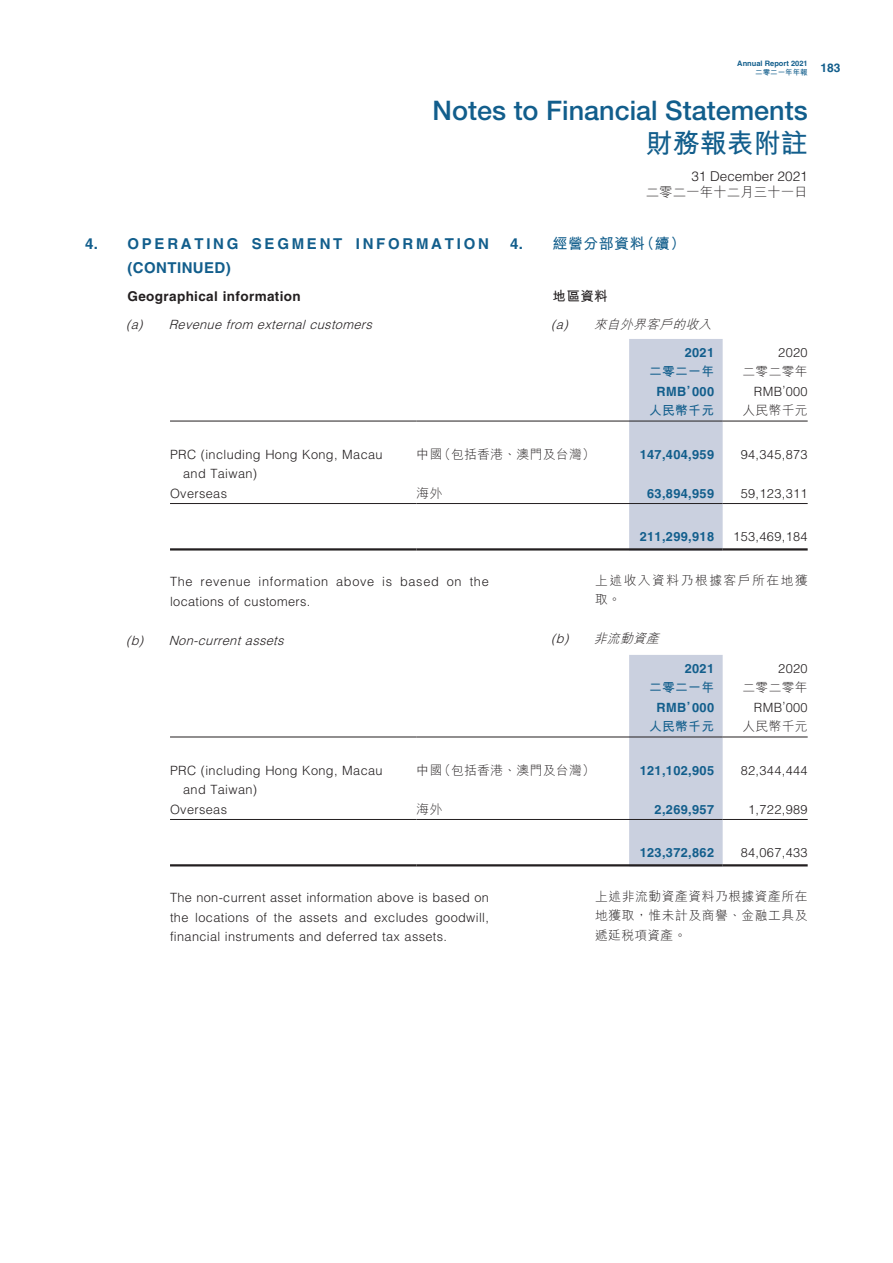
<style>
.page{position:relative;width:893px;height:1263px;background:#fff}
.page>*{position:absolute;margin:0;border:0;box-sizing:border-box;transform-origin:0 0}
.t1{font:500 27px "Helvetica Neue LT Std";color:#125e8c}
.t2{font:27px "M Hei HK Bold E Ten B5 H";color:#125e8c}
.t3{font:700 15px/24px "Helvetica LT Std";letter-spacing:.18em;color:#125e8c}
.t4{font:15px "M Hei HK Bold E Ten B5 H";letter-spacing:.03em;color:#125e8c}
.t5{font:700 13.5px "Helvetica LT Std";letter-spacing:.03em;color:#231f20}
.t6{font:300 13.5px "Helvetica LT Std";color:#231f20}
.t7{font:13.5px "M Hei HK Light E Ten B5 H";color:#231f20}
.t8{font:13.5px "M Hei HK Bold E Ten B5 H";color:#231f20}
.t9{font:300 12.75px/19.5px "Helvetica LT Std";letter-spacing:.03em;color:#231f20}
.t10{font:12.75px/19.5px "M Hei HK Light E Ten B5 H";letter-spacing:.045em;color:#231f20;text-align:justify}
.t11{font:700 12.75px "Helvetica LT Std";letter-spacing:.03em;color:#125e8c}
.t12{font:300 12.75px/19.5px "Helvetica LT Std";letter-spacing:.05em;color:#231f20}
.t13{font:italic 300 12.75px "Helvetica LT Std";color:#231f20}
.t14{font:italic 12.75px "M Hei HK Light E Ten B5 H";color:#231f20}
.t15{font:12.75px "M Hei HK Bold E Ten B5 H";letter-spacing:.03em;color:#125e8c}
.t16{font:12.75px/19.5px "M Hei HK Light E Ten B5 H";letter-spacing:.12em;color:#231f20}
.t17{font:700 7.5px "Helvetica LT Std";color:#125e8c}
.t18{font:7.5px "M Hei HK Bold E Ten B5 H";color:#125e8c}
.s1{font-family:"Helvetica LT Std";font-weight:700}
.s2{font-family:"Helvetica LT Std";font-weight:300}
</style>
<div class="page">
<div style="left:629px;top:339px;width:94px;height:209px;background:#cad0df"></div>
<hr style="left:170px;top:421px;width:247px;height:1px;background:#231f20">
<hr style="left:417px;top:421px;width:306px;height:1px;background:#231f20">
<hr style="left:723px;top:421px;width:85px;height:1px;background:#231f20">
<hr style="left:170px;top:503px;width:247px;height:1px;background:#231f20">
<hr style="left:417px;top:503px;width:306px;height:1px;background:#231f20">
<hr style="left:723px;top:503px;width:85px;height:1px;background:#231f20">
<hr style="left:170px;top:548px;width:247px;height:3px;background:#231f20">
<hr style="left:417px;top:548px;width:306px;height:3px;background:#231f20">
<hr style="left:723px;top:548px;width:85px;height:3px;background:#231f20">
<div style="left:629px;top:655px;width:94px;height:209px;background:#cad0df"></div>
<hr style="left:170px;top:737px;width:247px;height:1px;background:#231f20">
<hr style="left:417px;top:737px;width:306px;height:1px;background:#231f20">
<hr style="left:723px;top:737px;width:85px;height:1px;background:#231f20">
<hr style="left:170px;top:819px;width:247px;height:1px;background:#231f20">
<hr style="left:417px;top:819px;width:306px;height:1px;background:#231f20">
<hr style="left:723px;top:819px;width:85px;height:1px;background:#231f20">
<hr style="left:170px;top:864px;width:247px;height:3px;background:#231f20">
<hr style="left:417px;top:864px;width:306px;height:3px;background:#231f20">
<hr style="left:723px;top:864px;width:85px;height:3px;background:#231f20">
<p class="t17" style="left:737px;top:61px;width:72px">Annual Report 2021</p>
<p class="t18" style="left:755px;top:70px;width:87px">二零二一年年報 <sup>183</sup></p>
<h1 class="t1" style="left:433px;top:101px;width:376px">Notes to Financial Statements</h1>
<h1 class="t2" style="left:646px;top:132px;width:163px">財務報表附註</h1>
<p class="t6" style="left:691px;top:171px;width:118px">31 December 2021</p>
<p class="t7" style="left:646px;top:187px;width:163px">二零二一年十二月三十一日</p>
<p class="t4" style="left:510px;top:238px;width:177px"><span class="s1">4.</span> 經營分部資料（續）</p>
<p class="t8" style="left:553px;top:291px;width:57px">地區資料</p>
<p class="t14" style="left:551px;top:319px;width:165px"><span class="s2">(a)</span> 來自外界客戶的收入</p>
<p class="t3" style="left:128px;top:233px;width:363px;text-indent:-43px">4. OPERATING SEGMENT INFORMATION (CONTINUED)</p>
<p class="t5" style="left:128px;top:291px;width:175px">Geographical information</p>
<p class="t13" style="left:126px;top:320px;width:250px">(a) Revenue from external customers</p>
<p class="t11" style="left:685px;top:348px;width:31px">2021</p>
<p class="t9" style="left:778px;top:344px;width:31px">2020</p>
<p class="t15" style="left:649px;top:367px;width:67px">二零二一年</p>
<p class="t10" style="left:742px;top:363px;width:67px">二零二零年</p>
<p class="t11" style="left:656px;top:387px;width:59px">RMB’ 000</p>
<p class="t9" style="left:754px;top:383px;width:55px">RMB’000</p>
<p class="t15" style="left:649px;top:406px;width:67px">人民幣千元</p>
<p class="t10" style="left:742px;top:402px;width:67px">人民幣千元</p>
<p class="t9" style="left:183px;top:446px;width:201px;text-indent:-13px">PRC (including Hong Kong, Macau and Taiwan)</p>
<p class="t10" style="left:417px;top:446px;width:180px">中國（包括香港、澳門及台灣）</p>
<p class="t11" style="left:640px;top:450px;width:76px">147,404,959</p>
<p class="t9" style="left:741px;top:446px;width:68px">94,345,873</p>
<p class="t9" style="left:170px;top:485px;width:59px">Overseas</p>
<p class="t10" style="left:417px;top:485px;width:27px">海外</p>
<p class="t11" style="left:647px;top:489px;width:68px">63,894,959</p>
<p class="t9" style="left:741px;top:485px;width:68px">59,123,311</p>
<p class="t11" style="left:640px;top:532px;width:76px">211,299,918</p>
<p class="t9" style="left:733px;top:528px;width:76px">153,469,184</p>
<p class="t12" style="left:170px;top:573px;width:320px">The revenue information above is based on the locations of customers.</p>
<p class="t13" style="left:126px;top:636px;width:162px">(b) Non-current assets</p>
<p class="t11" style="left:685px;top:664px;width:31px">2021</p>
<p class="t9" style="left:778px;top:660px;width:31px">2020</p>
<p class="t15" style="left:649px;top:683px;width:67px">二零二一年</p>
<p class="t10" style="left:742px;top:679px;width:67px">二零二零年</p>
<p class="t11" style="left:656px;top:703px;width:59px">RMB’ 000</p>
<p class="t9" style="left:754px;top:699px;width:55px">RMB’000</p>
<p class="t15" style="left:649px;top:722px;width:67px">人民幣千元</p>
<p class="t10" style="left:742px;top:718px;width:67px">人民幣千元</p>
<p class="t9" style="left:183px;top:762px;width:201px;text-indent:-13px">PRC (including Hong Kong, Macau and Taiwan)</p>
<p class="t10" style="left:417px;top:762px;width:180px">中國（包括香港、澳門及台灣）</p>
<p class="t11" style="left:640px;top:766px;width:76px">121,102,905</p>
<p class="t9" style="left:741px;top:762px;width:68px">82,344,444</p>
<p class="t9" style="left:170px;top:801px;width:59px">Overseas</p>
<p class="t10" style="left:417px;top:801px;width:27px">海外</p>
<p class="t11" style="left:655px;top:805px;width:61px">2,269,957</p>
<p class="t9" style="left:748px;top:801px;width:61px">1,722,989</p>
<p class="t11" style="left:640px;top:848px;width:76px">123,372,862</p>
<p class="t9" style="left:741px;top:844px;width:68px">84,067,433</p>
<p class="t9" style="left:170px;top:889px;width:320px;text-align:justify">The non-current asset information above is based on the locations of the assets and excludes goodwill, financial instruments and deferred tax assets.</p>
<p class="t16" style="left:595px;top:572px;width:214px">上述收入資料乃根據客戶所在地獲取。</p>
<p class="t14" style="left:551px;top:634px;width:112px"><span class="s2">(b)</span> 非流動資產</p>
<p class="t10" style="left:595px;top:888px;width:214px">上述非流動資產資料乃根據資產所在地獲取，惟未計及商譽、金融工具及遞延稅項資產。</p>
</div>
